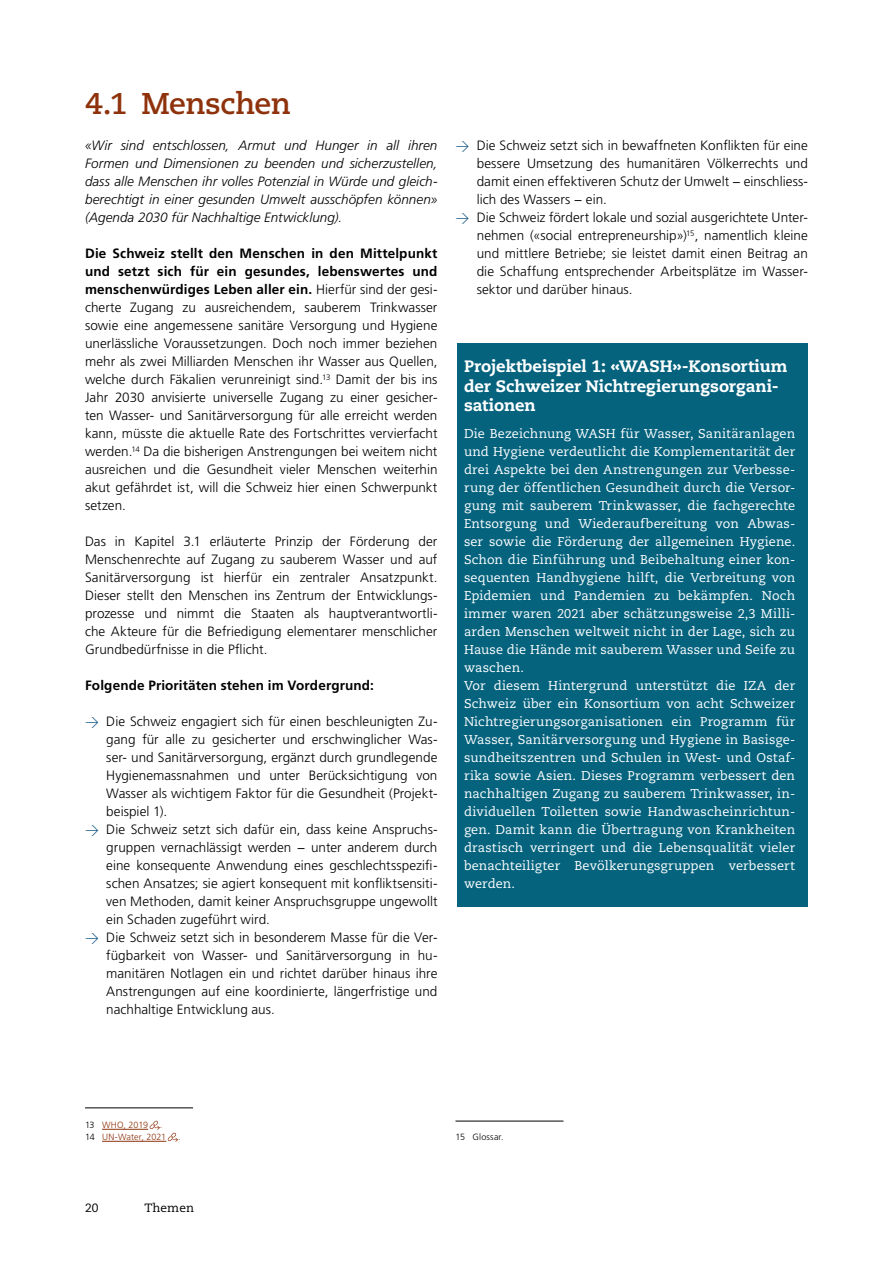
<style>
.page{position:relative;width:893px;height:1263px;background:#fff}
.page>*{position:absolute;margin:0;border:0;box-sizing:border-box;transform-origin:0 0}
._3_Zwischentitel_21p{font:700 30px "PMN Caecilia 75";letter-spacing:-.015em;color:#8e320c}
.Kastentitel{font:800 16.5px/19.5px "PMN Caecilia 85";letter-spacing:-.005em;color:#fff}
._4_Lauftext_9pt{font:300 13.5px/18px "Frutiger LT Pro";letter-spacing:.005em;color:#000;text-align:justify}
._4_Lauftext_9pt-2{font:italic 300 13.5px/18px "Frutiger LT Pro";color:#000;text-align:justify}
._4_Lauftext_9pt-3{font:700 13.5px "Frutiger LT Pro";letter-spacing:.01em;color:#000}
.Kasten{font:12.75px/18px "PMN Caecilia 55 Roman";letter-spacing:.01em;color:#fff;text-align:justify}
.t1{font:12px "PMN Caecilia 55 Roman";letter-spacing:.005em;color:#000}
._4_Fussnote{font:300 9px "Frutiger LT Pro";color:#8e320c}
._4_Fussnote-2{font:300 9px "Frutiger LT Pro";letter-spacing:.02em;color:#000}
.s1{font-weight:700}
.s2{font-family:"DINOT";color:#004b7a}
.s3{color:#000}
</style>
<div class="page">
<div style="left:457px;top:343px;width:351px;height:563px;background:#05637e"></div>
<hr style="left:85px;top:1107px;width:108px;height:1px;background:#000">
<hr style="left:102px;top:1129px;width:46px;height:1px;background:#8e320c">
<svg style="left:150px;top:1121px;width:10px;height:9px"></svg>
<hr style="left:102px;top:1141px;width:64px;height:1px;background:#8e320c">
<svg style="left:168px;top:1133px;width:10px;height:9px"></svg>
<hr style="left:455px;top:1121px;width:108px;height:1px;background:#000">
<p class="_3_Zwischentitel_21p" style="left:85px;top:86px;width:207px">4.1 Menschen</p>
<p class="_4_Lauftext_9pt-2" style="left:85px;top:137px;width:354px">«Wir sind entschlossen, Armut und Hunger in all ihren Formen und Dimensionen zu beenden und sicherzustellen, dass alle Menschen ihr volles Potenzial in Würde und gleich&shy;berechtigt in einer gesunden Umwelt ausschöpfen können» (Agenda 2030 für Nachhaltige Entwicklung).</p>
<p class="_4_Lauftext_9pt" style="left:85px;top:245px;width:354px"><span class="s1">Die Schweiz stellt den Menschen in den Mittelpunkt und setzt sich für ein gesundes, lebenswertes und menschenwürdiges Leben aller ein.</span> Hierfür sind der gesi&shy;cherte Zugang zu ausreichendem, sauberem Trinkwasser sowie eine angemessene sanitäre Versorgung und Hygiene unerlässliche Voraussetzungen. Doch noch immer beziehen mehr als zwei Milliarden Menschen ihr Wasser aus Quellen, welche durch Fäkalien verunreinigt sind.<sup>13</sup> Damit der bis ins Jahr 2030 anvisierte universelle Zugang zu einer gesicher&shy;ten Wasser- und Sanitärversorgung für alle erreicht werden kann, müsste die aktuelle Rate des Fortschrittes vervierfacht werden.<sup>14</sup> Da die bisherigen Anstrengungen bei weitem nicht ausreichen und die Gesundheit vieler Menschen weiterhin akut gefährdet ist, will die Schweiz hier einen Schwerpunkt setzen.</p>
<p class="_4_Lauftext_9pt" style="left:85px;top:533px;width:354px">Das in Kapitel 3.1 erläuterte Prinzip der Förderung der Menschenrechte auf Zugang zu sauberem Wasser und auf Sanitärversorgung ist hierfür ein zentraler Ansatzpunkt.<br>Dieser stellt den Menschen ins Zentrum der Entwicklungs&shy;prozesse und nimmt die Staaten als hauptverantwortli&shy;che Akteure für die Befriedigung elementarer menschlicher Grundbedürfnisse in die Pflicht.</p>
<p class="_4_Lauftext_9pt-3" style="left:85px;top:678px;width:290px">Folgende Prioritäten stehen im Vordergrund:</p>
<p class="_4_Lauftext_9pt" style="left:106px;top:713px;width:333px;text-indent:-21px"><span class="s2">→</span> Die Schweiz engagiert sich für einen beschleunigten Zu&shy;gang für alle zu gesicherter und erschwinglicher Was&shy;ser- und Sanitärversorgung, ergänzt durch grundlegende Hygienemassnahmen und unter Berücksichtigung von Wasser als wichtigem Faktor für die Gesundheit (Projekt&shy;beispiel 1).</p>
<p class="_4_Lauftext_9pt" style="left:106px;top:821px;width:333px;text-indent:-21px"><span class="s2">→</span> Die Schweiz setzt sich dafür ein, dass keine Anspruchs&shy;gruppen vernachlässigt werden − unter anderem durch eine konsequente Anwendung eines geschlechtsspezifi&shy;schen Ansatzes; sie agiert konsequent mit konfliktsensiti&shy;ven Methoden, damit keiner Anspruchsgruppe ungewollt ein Schaden zugeführt wird.</p>
<p class="_4_Lauftext_9pt" style="left:106px;top:929px;width:333px;text-indent:-21px"><span class="s2">→</span> Die Schweiz setzt sich in besonderem Masse für die Ver&shy;fügbarkeit von Wasser- und Sanitärversorgung in hu&shy;manitären Notlagen ein und richtet darüber hinaus ihre Anstrengungen auf eine koordinierte, längerfristige und nachhaltige Entwicklung aus.</p>
<p class="_4_Lauftext_9pt" style="left:477px;top:137px;width:333px;text-indent:-21px"><span class="s2">→</span> Die Schweiz setzt sich in bewaffneten Konflikten für eine bessere Umsetzung des humanitären Völkerrechts und damit einen effektiveren Schutz der Umwelt − einschliess&shy;lich des Wassers − ein.</p>
<p class="_4_Lauftext_9pt" style="left:477px;top:209px;width:333px;text-indent:-21px"><span class="s2">→</span> Die Schweiz fördert lokale und sozial ausgerichtete Unter&shy;nehmen («social entrepreneurship»)<sup>15</sup>, namentlich kleine und mittlere Betriebe; sie leistet damit einen Beitrag an die Schaffung entsprechender Arbeitsplätze im Wasser&shy;sektor und darüber hinaus.</p>
<p class="Kastentitel" style="left:464px;top:357px;width:325px">Projektbeispiel 1: «WASH»-Konsortium der Schweizer Nichtregierungsorgani&shy;sationen</p>
<p class="Kasten" style="left:464px;top:425px;width:333px">Die Bezeichnung WASH für Wasser, Sanitäranlagen und Hygiene verdeutlicht die Komplementarität der drei Aspekte bei den Anstrengungen zur Verbesse&shy;rung der öffentlichen Gesundheit durch die Versor&shy;gung mit sauberem Trinkwasser, die fachgerechte Entsorgung und Wiederaufbereitung von Abwas&shy;ser sowie die Förderung der allgemeinen Hygiene.<br>Schon die Einführung und Beibehaltung einer kon&shy;sequenten Handhygiene hilft, die Verbreitung von Epidemien und Pandemien zu bekämpfen. Noch immer waren 2021 aber schätzungsweise 2,3 Milli&shy;arden Menschen weltweit nicht in der Lage, sich zu Hause die Hände mit sauberem Wasser und Seife zu waschen.</p>
<p class="Kasten" style="left:464px;top:677px;width:333px">Vor diesem Hintergrund unterstützt die IZA der Schweiz über ein Konsortium von acht Schweizer Nichtregierungsorganisationen ein Programm für Wasser, Sanitärversorgung und Hygiene in Basisge&shy;sundheitszentren und Schulen in West- und Ostaf&shy;rika sowie Asien. Dieses Programm verbessert den nachhaltigen Zugang zu sauberem Trinkwasser, in&shy;dividuellen Toiletten sowie Handwascheinrichtun&shy;gen. Damit kann die Übertragung von Krankheiten drastisch verringert und die Lebensqualität vieler benachteiligter Bevölkerungsgruppen verbessert werden.</p>
<p class="_4_Fussnote" style="left:85px;top:1120px;width:65px"><span class="s3">13</span> WHO, 2019</p>
<p class="_4_Fussnote" style="left:160px;top:1120px;width:4px">.</p>
<p class="_4_Fussnote" style="left:85px;top:1132px;width:83px"><span class="s3">14</span> UN-Water, 2021</p>
<p class="_4_Fussnote" style="left:178px;top:1132px;width:4px">.</p>
<p class="t1" style="left:85px;top:1201px;width:15px">20</p>
<p class="t1" style="left:145px;top:1201px;width:51px">Themen</p>
<p class="_4_Fussnote-2" style="left:455px;top:1132px;width:50px">15 Glossar.</p>
</div>
